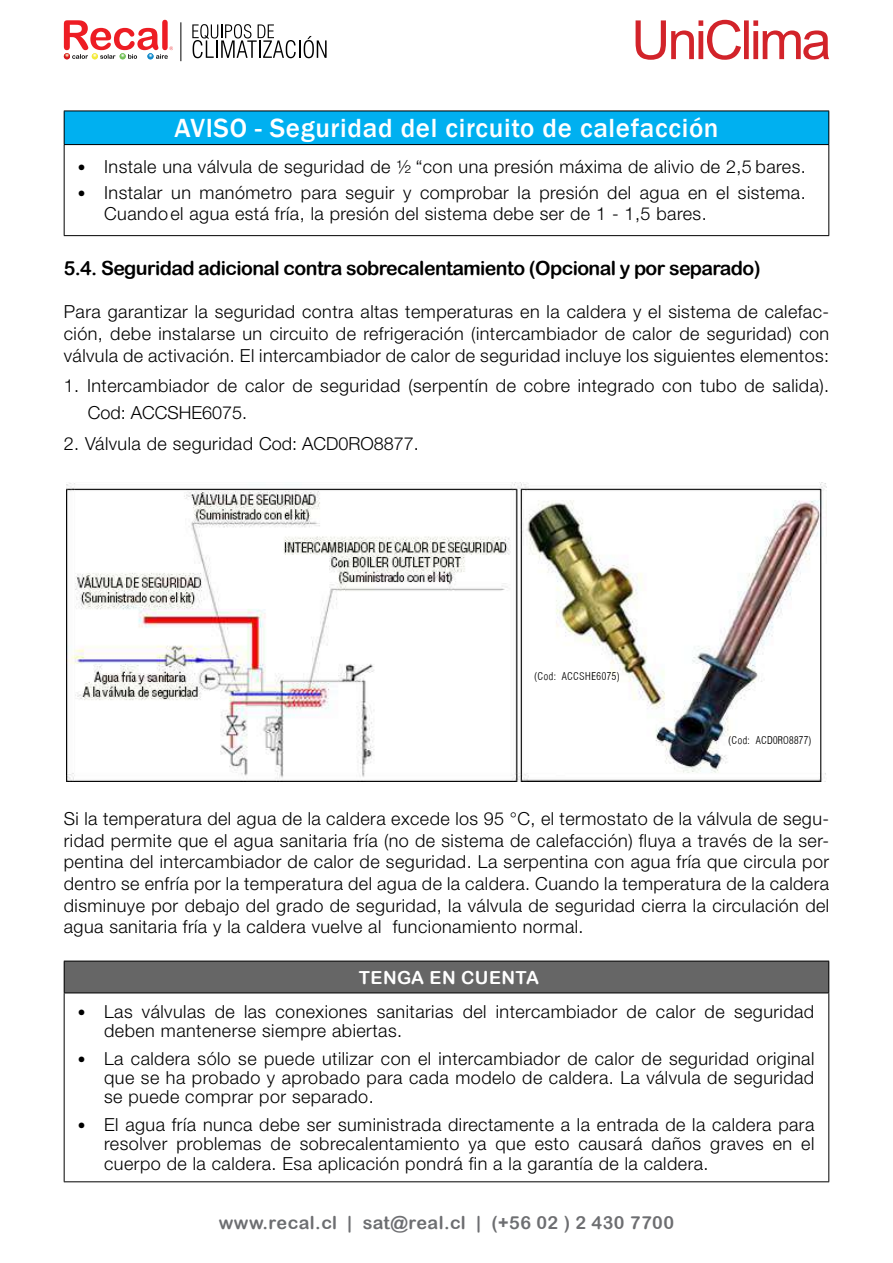
<style>
.page{position:relative;width:893px;height:1263px;background:#fff}
.page>*{position:absolute;margin:0;border:0;box-sizing:border-box;transform-origin:0 0}
.t1{font:500 27px "Franklin Gothic";letter-spacing:.025em;color:#fff}
.t2{font:19.5px "Arial Rounded MT Bold";letter-spacing:-.03em;color:#000}
.t3{font:300 18px/21.6px "Helvetica Neue LT Std";letter-spacing:.025em;color:#000;text-align:justify}
.t4{font:18px "Arial Rounded MT Bold";letter-spacing:.025em;color:#6d6e71}
.t5{font:18px "Arial Rounded MT Bold";letter-spacing:.025em;color:#fff}
.t6{font:300 condensed 12px "Helvetica";letter-spacing:.015em;color:#000}
.s1{font-family:"Calibri";font-weight:400}
</style>
<div class="page">
<svg style="left:636px;top:20px;width:193px;height:40px"></svg>
<svg style="left:64px;top:20px;width:109px;height:40px"></svg>
<svg style="left:192px;top:24px;width:135px;height:34px"></svg>
<hr style="left:180px;top:22px;width:1px;height:39px;background:#000">
<div style="left:64px;top:111px;width:765px;height:34px;background:#00b0f0"></div>
<hr style="left:64px;top:111px;width:765px;height:1px;background:#000">
<hr style="left:64px;top:111px;width:1px;height:33px;background:#000">
<hr style="left:828px;top:111px;width:1px;height:33px;background:#000">
<hr style="left:64px;top:144px;width:765px;height:1px;background:#000">
<hr style="left:64px;top:145px;width:1px;height:90px;background:#000">
<hr style="left:828px;top:145px;width:1px;height:90px;background:#000">
<hr style="left:64px;top:235px;width:765px;height:1px;background:#000">
<img style="left:66px;top:483px;width:761px;height:299px">
<div style="left:64px;top:961px;width:765px;height:32px;background:#666"></div>
<hr style="left:64px;top:961px;width:765px;height:1px;background:#000">
<hr style="left:64px;top:961px;width:1px;height:31px;background:#000">
<hr style="left:828px;top:961px;width:1px;height:31px;background:#000">
<hr style="left:64px;top:992px;width:765px;height:1px;background:#000">
<hr style="left:64px;top:993px;width:1px;height:188px;background:#000">
<hr style="left:828px;top:993px;width:1px;height:188px;background:#000">
<hr style="left:64px;top:1181px;width:765px;height:1px;background:#000">
<h1 class="t1" style="left:175px;top:111px;width:546px">AVISO - Seguridad del circuito de calefacción</h1>
<p class="t3" style="left:77px;top:156px;width:730px"><span class="s1">•</span> Instale una válvula de seguridad de ½ “con una presión máxima de alivio de 2,5 bares.</p>
<p class="t3" style="left:104px;top:181px;width:703px;line-height:21px;text-indent:-27px"><span class="s1">•</span> Instalar un manómetro para seguir y comprobar la presión del agua en el sistema.<br>Cuando el agua está fría, la presión del sistema debe ser de 1 - 1,5 bares.</p>
<p class="t2" style="left:64px;top:257px;width:698px">5.4. Seguridad adicional contra sobrecalentamiento (Opcional y por separado)</p>
<p class="t3" style="left:64px;top:301px;width:767px">Para garantizar la seguridad contra altas temperaturas en la caldera y el sistema de calefac&shy;ción, debe instalarse un circuito de refrigeración (intercambiador de calor de seguridad) con válvula de activación. El intercambiador de calor de seguridad incluye los siguientes elementos:</p>
<p class="t3" style="left:88px;top:372px;width:743px;line-height:26.5px;text-indent:-24px">1. Intercambiador de calor de seguridad (serpentín de cobre integrado con tubo de salida).<br>Cod: ACCSHE6075.</p>
<p class="t3" style="left:64px;top:432px;width:356px">2. Válvula de seguridad Cod: ACD0RO8877.</p>
<p class="t6" style="left:534px;top:670px;width:87px">(Cod: ACCSHE6075)</p>
<p class="t6" style="left:728px;top:734px;width:85px">(Cod: ACD0RO8877)</p>
<p class="t3" style="left:64px;top:807px;width:767px">Si la temperatura del agua de la caldera excede los 95 °C, el termostato de la válvula de segu&shy;ridad permite que el agua sanitaria fría (no de sistema de calefacción) fluya a través de la ser&shy;pentina del intercambiador de calor de seguridad. La serpentina con agua fría que circula por dentro se enfría por la temperatura del agua de la caldera. Cuando la temperatura de la caldera disminuye por debajo del grado de seguridad, la válvula de seguridad cierra la circulación del agua sanitaria fría y la caldera vuelve al funcionamiento normal.</p>
<p class="t5" style="left:359px;top:966px;width:182px">TENGA EN CUENTA</p>
<p class="t3" style="left:104px;top:1002px;width:712px;line-height:19.2px;text-indent:-27px"><span class="s1">•</span> Las válvulas de las conexiones sanitarias del intercambiador de calor de seguridad deben mantenerse siempre abiertas.</p>
<p class="t3" style="left:104px;top:1049px;width:712px;line-height:19.2px;text-indent:-27px"><span class="s1">•</span> La caldera sólo se puede utilizar con el intercambiador de calor de seguridad original que se ha probado y aprobado para cada modelo de caldera. La válvula de seguridad se puede comprar por separado.</p>
<p class="t3" style="left:104px;top:1115px;width:712px;line-height:19.2px;text-indent:-27px"><span class="s1">•</span> El agua fría nunca debe ser suministrada directamente a la entrada de la caldera para resolver problemas de sobrecalentamiento ya que esto causará daños graves en el cuerpo de la caldera. Esa aplicación pondrá fin a la garantía de la caldera.</p>
<p class="t4" style="left:219px;top:1212px;width:457px">www.recal.cl | sat@real.cl | (+56 02 ) 2 430 7700</p>
</div>
